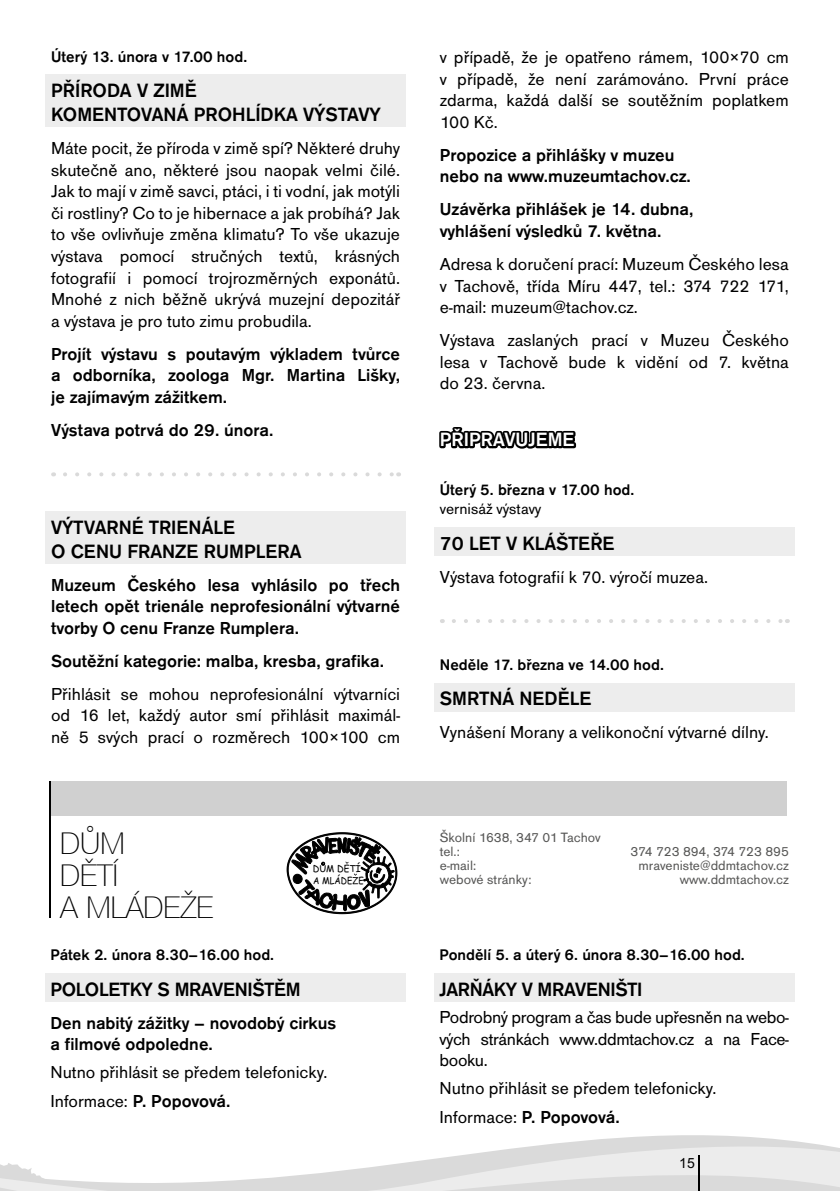
<style>
.page{position:relative;width:840px;height:1191px;background:#fff}
.page>*{position:absolute;margin:0;border:0;box-sizing:border-box;transform-origin:0 0}
.t1{font:100 30px/32px "Helvetica Neue CE";color:#000}
.t2{font:500 20px/24px "Accius TOT";color:#000}
.t3{font:500 20px "Accius TOT";color:#fff}
.t4{font:18px/21.6px "Accius TOT";color:#000;text-align:justify}
.t5{font:500 18px/21.6px "Accius TOT";color:#000}
.t6{font:500 16px "Accius TOT";color:#000}
.t7{font:16px "Accius TOT";color:#000}
.t8{font:14px/14px "Accius TOT";color:#575756}
.t9{font:14px "Arial";color:#000}
.t10{font:9.4px "Comic Sans MS";color:#000;scale:.92 1}
.t11{font:9.4px "Comic Sans MS";color:#000}
.s1{font-weight:500}
</style>
<div class="page">
<svg style="left:0;top:1137px;width:839px;height:54px"></svg>
<hr style="left:698px;top:1155px;width:1px;height:36px;background:#000">
<div style="left:45px;top:75px;width:360px;height:28px;background:#ededed"></div>
<div style="left:45px;top:99px;width:360px;height:28px;background:#ededed"></div>
<svg style="left:65px;top:472px;width:327px;height:4px"></svg>
<div style="left:45px;top:511px;width:360px;height:29px;background:#ededed"></div>
<div style="left:45px;top:535px;width:360px;height:29px;background:#ededed"></div>
<div style="left:434px;top:527px;width:360px;height:29px;background:#ededed"></div>
<svg style="left:453px;top:619px;width:327px;height:4px"></svg>
<div style="left:434px;top:683px;width:360px;height:28px;background:#ededed"></div>
<svg style="left:439px;top:427px;width:138px;height:22px"></svg>
<div style="left:49px;top:781px;width:737px;height:35px;background:#d0d0d0"></div>
<svg style="left:286px;top:832px;width:111px;height:82px"></svg>
<div style="left:45px;top:973px;width:360px;height:29px;background:#ededed"></div>
<div style="left:433px;top:973px;width:361px;height:29px;background:#ededed"></div>
<hr style="left:49px;top:781px;width:1px;height:137px;background:#000">
<p class="t6" style="left:51px;top:48px;width:197px">Úterý 13. února v 17.00 hod.</p>
<p class="t2" style="left:51px;top:79px;width:331px">PŘÍRODA V ZIMĚ<br>KOMENTOVANÁ PROHLÍDKA VÝSTAVY</p>
<p class="t4" style="left:51px;top:137px;width:350px">Máte pocit, že příroda v zimě spí? Některé druhy skutečně ano, některé jsou naopak velmi čilé.<br>Jak to mají v zimě savci, ptáci, i ti vodní, jak motýli či rostliny? Co to je hibernace a jak probíhá? Jak to vše ovlivňuje změna klimatu? To vše ukazuje výstava pomocí stručných textů, krásných fotografií i pomocí trojrozměrných exponátů.<br>Mnohé z nich běžně ukrývá muzejní depozitář a výstava je pro tuto zimu probudila.</p>
<p class="t5" style="left:51px;top:343px;width:350px;text-align:justify">Projít výstavu s poutavým výkladem tvůrce a odborníka, zoologa Mgr. Martina Lišky, je zajímavým zážitkem.</p>
<p class="t5" style="left:51px;top:419px;width:224px">Výstava potrvá do 29. února.</p>
<p class="t2" style="left:51px;top:515px;width:252px">VÝTVARNÉ TRIENÁLE<br>O CENU FRANZE RUMPLERA</p>
<p class="t5" style="left:51px;top:574px;width:350px;text-align:justify">Muzeum Českého lesa vyhlásilo po třech letech opět trienále neprofesionální výtvarné tvorby O cenu Franze Rumplera.</p>
<p class="t5" style="left:51px;top:650px;width:334px">Soutěžní kategorie: malba, kresba, grafika.</p>
<p class="t4" style="left:51px;top:683px;width:350px">Přihlásit se mohou neprofesionální výtvarníci od 16 let, každý autor smí přihlásit maximál&shy;ně 5 svých prací o rozměrech 100×100 cm</p>
<h1 class="t1" style="left:60px;top:828px;width:154px">DŮM<br>DĚTÍ<br>A MLÁDEŽE</h1>
<p class="t11" style="left:312px;top:861px;width:50px">DUM DETÍ</p>
<p class="t10" style="left:313px;top:873px;width:57px">A MLÁDEZE</p>
<p class="t6" style="left:50px;top:946px;width:225px">Pátek 2. února 8.30–16.00 hod.</p>
<p class="t2" style="left:50px;top:977px;width:252px">POLOLETKY S MRAVENIŠTĚM</p>
<p class="t5" style="left:50px;top:1012px;width:287px">Den nabitý zážitky – novodobý cirkus a filmové odpoledne.</p>
<p class="t4" style="left:50px;top:1057px;width:278px;line-height:29.6px">Nutno přihlásit se předem telefonicky.<br>Informace: <span class="s1">P. Popovová.</span></p>
<p class="t4" style="left:439px;top:47px;width:350px">v případě, že je opatřeno rámem, 100×70 cm v případě, že není zarámováno. První práce zdarma, každá další se soutěžním poplatkem 100 Kč.</p>
<p class="t5" style="left:439px;top:144px;width:252px">Propozice a přihlášky v muzeu nebo na www.muzeumtachov.cz.</p>
<p class="t5" style="left:439px;top:199px;width:255px">Uzávěrka přihlášek je 14. dubna, vyhlášení výsledků 7. května.</p>
<p class="t4" style="left:439px;top:253px;width:350px">Adresa k doručení prací: Muzeum Českého lesa v Tachově, třída Míru 447, tel.: 374 722 171, e-mail: muzeum@tachov.cz.</p>
<p class="t4" style="left:439px;top:329px;width:350px">Výstava zaslaných prací v Muzeu Českého lesa v Tachově bude k vidění od 7. května do 23. června.</p>
<p class="t3" style="left:439px;top:428px;width:136px">PŘIPRAVUJEME</p>
<p class="t6" style="left:439px;top:481px;width:196px">Úterý 5. března v 17.00 hod.</p>
<p class="t7" style="left:439px;top:500px;width:103px">vernisáž výstavy</p>
<p class="t2" style="left:439px;top:531px;width:176px">70 LET V KLÁŠTEŘE</p>
<p class="t4" style="left:439px;top:566px;width:270px">Výstava fotografií k 70. výročí muzea.</p>
<p class="t6" style="left:439px;top:656px;width:225px">Neděle 17. března ve 14.00 hod.</p>
<p class="t2" style="left:439px;top:687px;width:153px">SMRTNÁ NEDĚLE</p>
<p class="t4" style="left:439px;top:722px;width:330px">Vynášení Morany a velikonoční výtvarné dílny.</p>
<p class="t8" style="left:439px;top:830px;width:162px">Školní 1638, 347 01 Tachov tel.:</p>
<p class="t8" style="left:630px;top:844px;width:160px">374 723 894, 374 723 895</p>
<p class="t8" style="left:439px;top:858px;width:38px">e-mail:</p>
<p class="t8" style="left:638px;top:858px;width:152px">mraveniste@ddmtachov.cz</p>
<p class="t8" style="left:439px;top:872px;width:93px">webové stránky:</p>
<p class="t8" style="left:679px;top:872px;width:110px">www.ddmtachov.cz</p>
<p class="t6" style="left:439px;top:946px;width:306px">Pondělí 5. a úterý 6. února 8.30–16.00 hod.</p>
<p class="t2" style="left:439px;top:977px;width:204px">JARŇÁKY V MRAVENIŠTI</p>
<p class="t4" style="left:439px;top:1006px;width:351px">Podrobný program a čas bude upřesněn na webo&shy;vých stránkách www.ddmtachov.cz a na Face&shy;booku.</p>
<p class="t4" style="left:439px;top:1073px;width:278px;line-height:29.6px">Nutno přihlásit se předem telefonicky.<br>Informace: <span class="s1">P. Popovová.</span></p>
<p class="t9" style="left:679px;top:1154px;width:17px">15</p>
</div>
